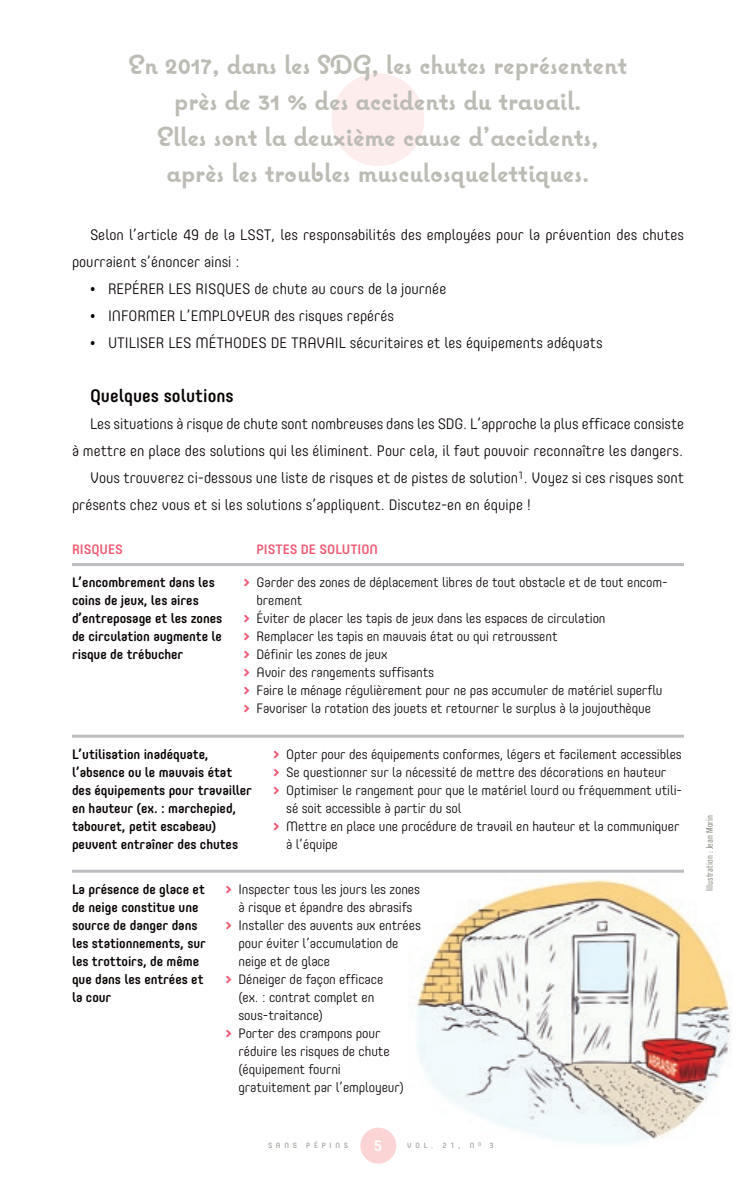
<style>
.page{position:relative;width:756px;height:1188px;background:#fff}
.page>*{position:absolute;margin:0;border:0;box-sizing:border-box;transform-origin:0 0}
.SP-extraits{font:700 27px "Coquette";color:#bcbbb4}
.SP-sous_titre{font:500 18px "Core Mellow 55";color:#080302}
.SP-texte{font:300 15px/27px "Core Mellow 35";color:#080302}
.t1{font:500 15px "Core Mellow 55";color:#fff}
.SP-texte-2{font:300 13.5px/18px "Core Mellow 35";letter-spacing:-.005em;color:#080302}
.SP-texte-3{font:500 13.5px/18px "Core Mellow 55";letter-spacing:-.005em;color:#080302}
.SP-sous_titre-2{font:500 13.5px "Core Mellow 55";color:#f05972}
.PHOTOS-credit{font:9px "Trade Gothic LT Pro Cn 18";letter-spacing:.015em;color:#838178}
.t2{font:7.5px "Core Mellow 45";letter-spacing:.5em;color:#9a988f}
.s1{font-family:"Core Mellow 75";font-weight:800;color:#f05972}
</style>
<div class="page">
<img style="left:414px;top:879px;width:318px;height:264px">
<div style="left:360px;top:1128px;width:36px;height:36px;background:#fbd5d6;border-radius:50%"></div>
<div style="left:332px;top:73px;width:92px;height:93px;background:#fdedec;border-radius:50%"></div>
<hr style="left:72px;top:563px;width:612px;height:3px;background:#bcbdc0">
<hr style="left:72px;top:735px;width:612px;height:3px;background:#bcbdc0">
<hr style="left:72px;top:870px;width:612px;height:3px;background:#bcbdc0">
<p class="SP-extraits" style="left:129px;top:48px;width:500px">En 2017, dans les SDG, les chutes représentent</p>
<p class="SP-extraits" style="left:174px;top:84px;width:409px">près de 31 % des accidents du travail.</p>
<p class="SP-extraits" style="left:157px;top:120px;width:443px">Elles sont la deuxième cause d’accidents,</p>
<p class="SP-extraits" style="left:167px;top:156px;width:424px">après les troubles musculosquelettiques.</p>
<p class="SP-texte" style="left:72px;top:221px;width:613px;text-indent:18px">Selon l’article 49 de la LSST, les responsabilités des employées pour la prévention des chutes pourraient s’énoncer ainsi :</p>
<p class="SP-texte" style="left:90px;top:275px;width:358px">• REPÉRER LES RISQUES de chute au cours de la journée</p>
<p class="SP-texte" style="left:90px;top:302px;width:305px">• INFORMER L’EMPLOYEUR des risques repérés</p>
<p class="SP-texte" style="left:90px;top:329px;width:514px">• UTILISER LES MÉTHODES DE TRAVAIL sécuritaires et les équipements adéquats</p>
<p class="SP-sous_titre" style="left:90px;top:383px;width:145px">Quelques solutions</p>
<p class="SP-texte" style="left:72px;top:410px;width:614px;text-align:right">Les situations à risque de chute sont nombreuses dans les SDG. L’approche la plus efficace consiste<br>à mettre en place des solutions qui les éliminent. Pour cela, il faut pouvoir reconnaître les dangers.</p>
<p class="SP-texte" style="left:72px;top:464px;width:613px;text-indent:18px">Vous trouverez ci-dessous une liste de risques et de pistes de solution<sup>1</sup>. Voyez si ces risques sont présents chez vous et si les solutions s’appliquent. Discutez-en en équipe !</p>
<p class="SP-sous_titre-2" style="left:72px;top:539px;width:52px">RISQUES</p>
<p class="SP-texte-3" style="left:72px;top:573px;width:152px">L’encombrement dans les coins de jeux, les aires d’entreposage et les zones de circulation augmente le risque de trébucher</p>
<p class="SP-sous_titre-2" style="left:256px;top:539px;width:123px">PISTES DE SOLUTION</p>
<p class="SP-texte-2" style="left:256px;top:573px;width:413px;text-indent:-14px"><span class="s1">&gt;</span> Garder des zones de déplacement libres de tout obstacle et de tout encom&shy;brement</p>
<p class="SP-texte-2" style="left:243px;top:609px;width:364px"><span class="s1">&gt;</span> Éviter de placer les tapis de jeux dans les espaces de circulation</p>
<p class="SP-texte-2" style="left:243px;top:627px;width:316px"><span class="s1">&gt;</span> Remplacer les tapis en mauvais état ou qui retroussent</p>
<p class="SP-texte-2" style="left:243px;top:645px;width:146px"><span class="s1">&gt;</span> Définir les zones de jeux</p>
<p class="SP-texte-2" style="left:243px;top:663px;width:193px"><span class="s1">&gt;</span> Avoir des rangements suffisants</p>
<p class="SP-texte-2" style="left:243px;top:681px;width:421px"><span class="s1">&gt;</span> Faire le ménage régulièrement pour ne pas accumuler de matériel superflu</p>
<p class="SP-texte-2" style="left:243px;top:699px;width:410px"><span class="s1">&gt;</span> Favoriser la rotation des jouets et retourner le surplus à la joujouthèque</p>
<p class="SP-texte-3" style="left:72px;top:744px;width:182px">L’utilisation inadéquate, l’absence ou le mauvais état des équipements pour travailler en hauteur (ex. : marchepied, tabouret, petit escabeau) peuvent entraîner des chutes</p>
<p class="SP-texte-3" style="left:72px;top:879px;width:135px">La présence de glace et de neige constitue une source de danger dans les stationnements, sur les trottoirs, de même que dans les entrées et la cour</p>
<p class="SP-texte-2" style="left:273px;top:744px;width:411px"><span class="s1">&gt;</span> Opter pour des équipements conformes, légers et facilement accessibles</p>
<p class="SP-texte-2" style="left:273px;top:762px;width:395px"><span class="s1">&gt;</span> Se questionner sur la nécessité de mettre des décorations en hauteur</p>
<p class="SP-texte-2" style="left:286px;top:780px;width:397px;text-indent:-14px"><span class="s1">&gt;</span> Optimiser le rangement pour que le matériel lourd ou fréquemment utili&shy;sé soit accessible à partir du sol</p>
<p class="SP-texte-2" style="left:286px;top:816px;width:395px;text-indent:-14px"><span class="s1">&gt;</span> Mettre en place une procédure de travail en hauteur et la communiquer à l’équipe</p>
<p class="SP-texte-2" style="left:225px;top:879px;width:197px;text-align:center"><span class="s1">&gt;</span> Inspecter tous les jours les zones à risque et épandre des abrasifs</p>
<p class="SP-texte-2" style="left:238px;top:915px;width:184px;text-indent:-14px"><span class="s1">&gt;</span> Installer des auvents aux entrées pour éviter l’accumulation de neige et de glace</p>
<p class="SP-texte-2" style="left:238px;top:969px;width:146px;text-indent:-14px"><span class="s1">&gt;</span> Déneiger de façon efficace (ex. : contrat complet en sous-traitance)</p>
<p class="SP-texte-2" style="left:238px;top:1023px;width:167px;text-indent:-14px"><span class="s1">&gt;</span> Porter des crampons pour réduire les risques de chute (équipement fourni gratuitement par l’employeur)</p>
<p class="t1" style="left:374px;top:1135px;width:10px">5</p>
<p class="t2" style="left:489px;top:1140px;width:6px">3</p>
<p class="t2" style="left:268px;top:1140px;width:81px">SANS PÉPINS</p>
<p class="t2" style="left:407px;top:1140px;width:76px">VOL. 21, N <sup>O</sup></p>
<p class="PHOTOS-credit" style="left:704px;top:891px;width:78px;rotate:-90deg">Illustration : Jean Morin</p>
</div>
